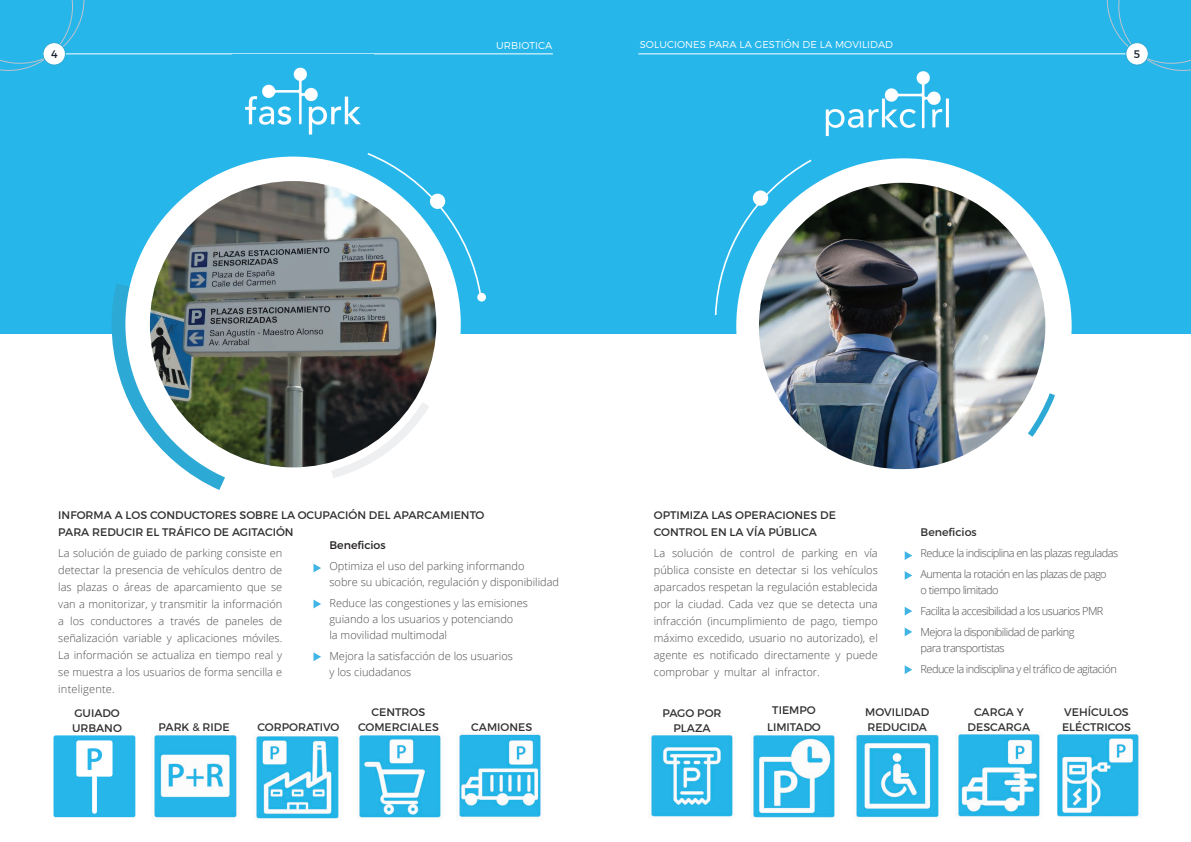
<style>
.page{position:relative;width:1191px;height:842px;background:#fff}
.page>*{position:absolute;margin:0;border:0;box-sizing:border-box;transform-origin:0 0}
.t1{font:300 11px/17px "Open Sans";color:#4b4c4d}
.t2{font:11px/15px "Montserrat";color:#312f30}
.t3{font:300 11px/21px "Open Sans";letter-spacing:-.05em;color:#4b4c4d}
.t4{font:11px "Montserrat";color:#231f20}
.t5{font:11px "Montserrat";color:#17242e}
.t6{font:300 9.9px "Montserrat";letter-spacing:.01em;color:#fff}
</style>
<div class="page">
<div style="left:0;top:0;width:1191px;height:333px;background:#26b6ea"></div>
<div style="left:736px;top:158px;width:335px;height:336px;background:#fff;border-radius:50%"></div>
<img style="left:759px;top:183px;width:286px;height:286px;border-radius:143px">
<svg style="left:714px;top:159px;width:99px;height:158px"></svg>
<svg style="left:1022px;top:387px;width:33px;height:50px"></svg>
<div style="left:753px;top:190px;width:15px;height:16px;background:#fff;border-radius:50%"></div>
<svg style="left:104px;top:268px;width:121px;height:222px"></svg>
<div style="left:125px;top:157px;width:336px;height:335px;background:#fff;border-radius:50%"></div>
<img style="left:150px;top:181px;width:286px;height:286px;border-radius:143px">
<svg style="left:322px;top:393px;width:107px;height:85px"></svg>
<svg style="left:366px;top:153px;width:116px;height:145px"></svg>
<div style="left:477px;top:293px;width:9px;height:9px;background:#fff;border-radius:50%"></div>
<svg style="left:0;top:0;width:91px;height:71px"></svg>
<svg style="left:1100px;top:0;width:91px;height:71px"></svg>
<hr style="left:43px;top:53px;width:510px;height:1px;background:#fff">
<hr style="left:638px;top:53px;width:510px;height:1px;background:#fff">
<div style="left:1125px;top:43px;width:23px;height:22px;background:#fff;border-radius:50%"></div>
<div style="left:1125px;top:42px;width:23px;height:24px;border:1px solid #2ca9d4;border-radius:50%"></div>
<div style="left:43px;top:43px;width:22px;height:22px;background:#fff;border-radius:50%"></div>
<div style="left:43px;top:42px;width:23px;height:24px;border:1px solid #2ca9d4;border-radius:50%"></div>
<svg style="left:313px;top:564px;width:8px;height:8px"></svg>
<svg style="left:313px;top:600px;width:8px;height:8px"></svg>
<svg style="left:313px;top:652px;width:8px;height:9px"></svg>
<svg style="left:904px;top:551px;width:8px;height:9px"></svg>
<svg style="left:904px;top:571px;width:8px;height:9px"></svg>
<svg style="left:904px;top:607px;width:8px;height:8px"></svg>
<svg style="left:904px;top:627px;width:8px;height:9px"></svg>
<svg style="left:904px;top:665px;width:8px;height:9px"></svg>
<img style="left:457px;top:734px;width:84px;height:83px">
<img style="left:751px;top:735px;width:84px;height:83px">
<img style="left:856px;top:734px;width:83px;height:84px">
<img style="left:649px;top:735px;width:84px;height:82px">
<img style="left:958px;top:732px;width:82px;height:85px">
<img style="left:1057px;top:734px;width:83px;height:83px">
<img style="left:53px;top:735px;width:83px;height:83px">
<img style="left:254px;top:734px;width:85px;height:85px">
<img style="left:357px;top:735px;width:84px;height:83px">
<img style="left:152px;top:735px;width:85px;height:83px">
<img style="left:245px;top:67px;width:116px;height:68px">
<img style="left:825px;top:71px;width:124px;height:66px">
<p class="t6" style="left:496px;top:39px;width:58px">URBIOTICA</p>
<p class="t6" style="left:640px;top:39px;width:255px">SOLUCIONES PARA LA GESTIÓN DE LA MOVILIDAD</p>
<p class="t5" style="left:51px;top:47px;width:8px">4</p>
<p class="t5" style="left:1133px;top:47px;width:8px">5</p>
<p class="t2" style="left:58px;top:506px;width:428px;line-height:17px">INFORMA A LOS CONDUCTORES SOBRE LA OCUPACIÓN DEL APARCAMIENTO<br>PARA REDUCIR EL TRÁFICO DE AGITACIÓN</p>
<p class="t2" style="left:654px;top:506px;width:184px;line-height:17px">OPTIMIZA LAS OPERACIONES DE<br>CONTROL EN LA VÍA PÚBLICA</p>
<p class="t1" style="left:58px;top:544px;width:225px;text-align:justify">La solución de guiado de parking consiste en detectar la presencia de vehículos dentro de las plazas o áreas de aparcamiento que se van a monitorizar, y transmitir la información a los conductores a través de paneles de señalización variable y aplicaciones móviles.<br>La información se actualiza en tiempo real y se muestra a los usuarios de forma sencilla e inteligente.</p>
<p class="t4" style="left:329px;top:538px;width:58px">Beneficios</p>
<p class="t1" style="left:329px;top:558px;width:231px;line-height:16px">Optimiza el uso del parking informando<br>sobre su ubicación, regulación y disponibilidad</p>
<p class="t1" style="left:329px;top:595px;width:200px;line-height:16px">Reduce las congestiones y las emisiones guiando a los usuarios y potenciando<br>la movilidad multimodal</p>
<p class="t1" style="left:329px;top:648px;width:185px;line-height:16px">Mejora la satisfacción de los usuarios y los ciudadanos</p>
<p class="t1" style="left:654px;top:545px;width:225px;text-align:justify">La solución de control de parking en vía pública consiste en detectar si los vehículos aparcados respetan la regulación establecida por la ciudad. Cada vez que se detecta una infracción (incumplimiento de pago, tiempo máximo excedido, usuario no autorizado), el agente es notificado directamente y puede comprobar y multar al infractor.</p>
<p class="t2" style="left:920px;top:525px;width:58px">Beneficios</p>
<p class="t3" style="left:920px;top:543px;width:199px">Reduce la indisciplina en las plazas reguladas<br>Aumenta la rotación en las plazas de pago</p>
<p class="t3" style="left:920px;top:580px;width:184px">o tiempo limitado<br>Facilita la accesibilidad a los usuarios PMR<br>Mejora la disponibilidad de parking</p>
<p class="t3" style="left:920px;top:638px;width:198px">para transportistas<br>Reduce la indisciplina y el tráfico de agitación</p>
<p class="t2" style="left:72px;top:705px;width:51px">GUIADO<br>URBANO</p>
<p class="t2" style="left:371px;top:705px;width:55px">CENTROS</p>
<p class="t2" style="left:159px;top:719px;width:72px">PARK &amp; RIDE</p>
<p class="t2" style="left:358px;top:720px;width:82px">COMERCIALES</p>
<p class="t2" style="left:257px;top:720px;width:84px">CORPORATIVO</p>
<p class="t2" style="left:471px;top:720px;width:62px">CAMIONES</p>
<p class="t2" style="left:662px;top:705px;width:61px;text-align:center">PAGO POR<br>PLAZA</p>
<p class="t2" style="left:967px;top:704px;width:64px;text-align:center">CARGA Y<br>DESCARGA</p>
<p class="t2" style="left:1062px;top:704px;width:70px">VEHÍCULOS<br>ELÉCTRICOS</p>
<p class="t2" style="left:767px;top:702px;width:55px;line-height:17px;text-align:center">TIEMPO<br>LIMITADO</p>
<p class="t2" style="left:865px;top:704px;width:66px">MOVILIDAD<br>REDUCIDA</p>
</div>
